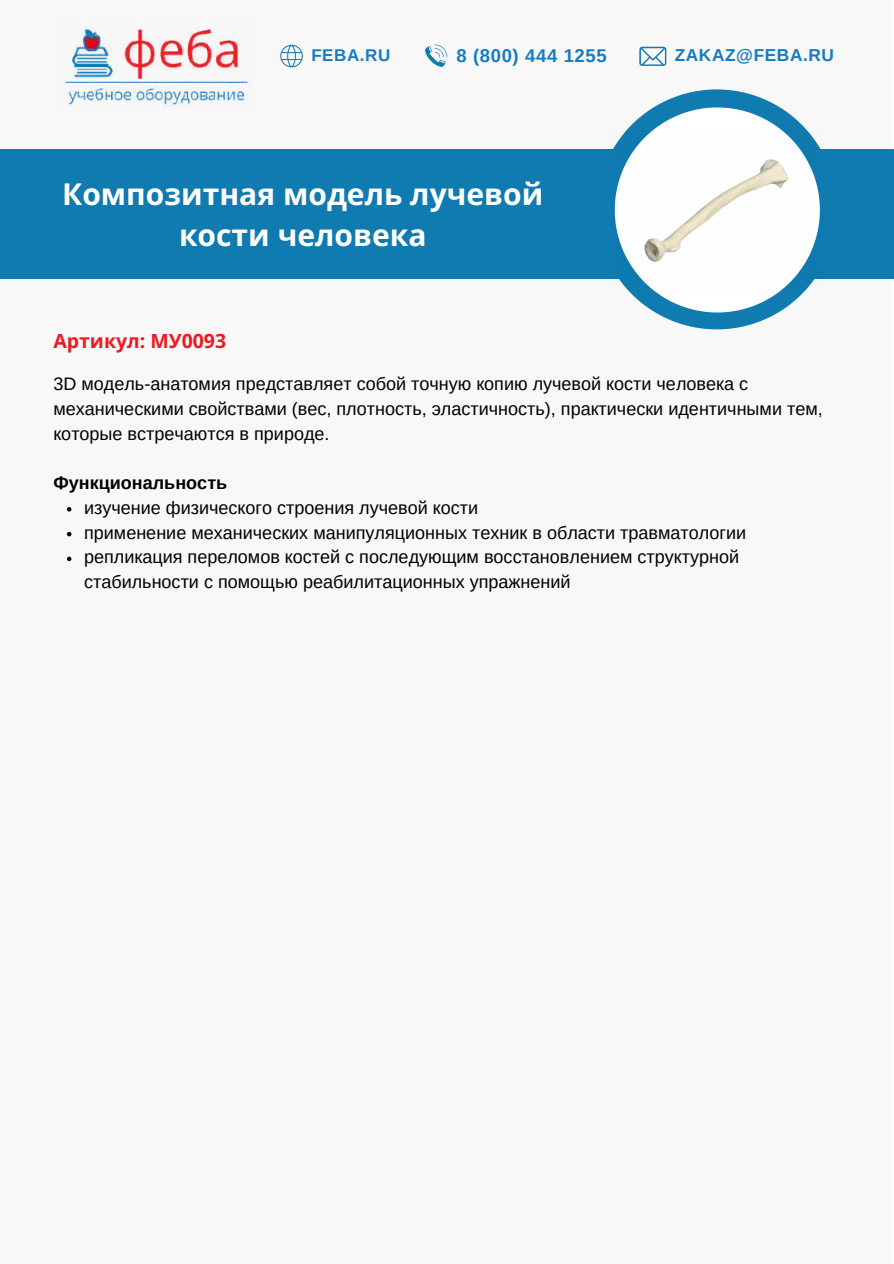
<style>
.page{position:relative;width:894px;height:1264px;background:#fff}
.page>*{position:absolute;margin:0;border:0;box-sizing:border-box;transform-origin:0 0}
.t1{font:700 30px/40.5px "Open Sans";color:#fff;text-align:center}
.t2{font:700 19.5px "Open Sans";color:#ef191f}
.t3{font:700 18.45px "Arimo";letter-spacing:.035em;color:#157bc2}
.t4{font:18px/24.8px "Arimo";color:#000}
.t5{font:700 18px "Arimo";color:#000}
.t6{font:700 17.25px "Arimo";letter-spacing:.035em;color:#157bc2}
.t7{font:700 16.95px "Arimo";letter-spacing:.035em;color:#157bc2}
</style>
<div class="page">
<img style="left:61px;top:27px;width:189px;height:81px">
<svg style="left:639px;top:47px;width:27px;height:19px"></svg>
<svg style="left:425px;top:45px;width:22px;height:22px"></svg>
<svg style="left:280px;top:45px;width:23px;height:22px"></svg>
<div style="left:0;top:149px;width:893px;height:130px;background:#107bb1"></div>
<svg style="left:654px;top:89px;width:126px;height:240px;fill:#107bb1"></svg>
<svg style="left:626px;top:107px;width:182px;height:205px"></svg>
<img style="left:613px;top:131px;width:208px;height:159px">
<svg style="left:67px;top:507px;width:4px;height:4px"></svg>
<svg style="left:67px;top:532px;width:4px;height:4px"></svg>
<svg style="left:67px;top:556px;width:4px;height:5px"></svg>
<p class="t7" style="left:311px;top:44px;width:81px">FEBA.RU</p>
<p class="t3" style="left:456px;top:43px;width:152px">8 (800) 444 1255</p>
<p class="t6" style="left:674px;top:43px;width:161px">ZAKAZ@FEBA.RU</p>
<h1 class="t1" style="left:62px;top:173px;width:482px">Композитная модель лучевой кости человека</h1>
<p class="t2" style="left:53px;top:327px;width:174px">Артикул: МУ0093</p>
<p class="t4" style="left:53px;top:371px;width:770px">3D модель-анатомия представляет собой точную копию лучевой кости человека с механическими свойствами (вес, плотность, эластичность), практически идентичными тем, которые встречаются в природе.</p>
<p class="t5" style="left:53px;top:470px;width:175px">Функциональность</p>
<p class="t4" style="left:84px;top:495px;width:663px">изучение физического строения лучевой кости<br>применение механических манипуляционных техник в области травматологии репликация переломов костей с последующим восстановлением структурной стабильности с помощью реабилитационных упражнений</p>
</div>
